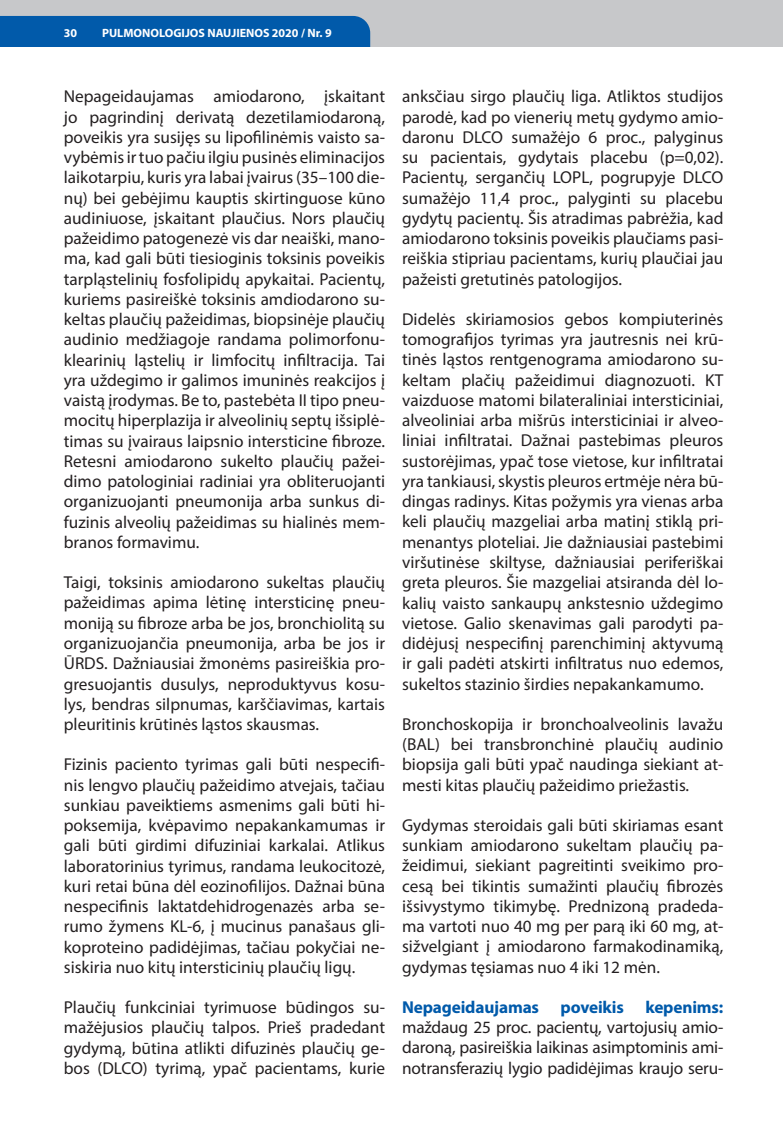
<style>
.page{position:relative;width:783px;height:1140px;background:#fff}
.page>*{position:absolute;margin:0;border:0;box-sizing:border-box;transform-origin:0 0}
.t1{font:17.25px/20.2px "Myriad Pro";color:#231f20;text-align:justify}
.t2{font:700 17.25px "Myriad Pro";letter-spacing:-.01em;color:#015aaa}
.t3{font:700 12px "Myriad Pro";color:#fff}
</style>
<div class="page">
<div style="left:0;top:0;width:782px;height:47px;background:#c7c8ca"></div>
<div style="left:0;top:16px;width:370px;height:31px;background:#015aaa"></div>
<hr style="left:782px;top:0;width:1px;height:47px;background:#c7c8ca">
<p class="t3" style="left:64px;top:25px;width:15px">30</p>
<p class="t3" style="left:102px;top:25px;width:231px">PULMONOLOGIJOS NAUJIENOS 2020 / Nr. 9</p>
<p class="t1" style="left:64px;top:86px;width:323px">Nepageidaujamas amiodarono, įskaitant jo pagrindinį derivatą dezetilamiodaroną, poveikis yra susijęs su lipofilinėmis vaisto sa&shy;vybėmis ir tuo pačiu ilgiu pusinės eliminacijos laikotarpiu, kuris yra labai įvairus (35–100 die&shy;nų) bei gebėjimu kauptis skirtinguose kūno audiniuose, įskaitant plaučius. Nors plaučių pažeidimo patogenezė vis dar neaiški, mano&shy;ma, kad gali būti tiesioginis toksinis poveikis tarpląstelinių fosfolipidų apykaitai. Pacientų, kuriems pasireiškė toksinis amdiodarono su&shy;keltas plaučių pažeidimas, biopsinėje plaučių audinio medžiagoje randama polimorfonu&shy;klearinių ląstelių ir limfocitų infiltracija. Tai yra uždegimo ir galimos imuninės reakcijos į vaistą įrodymas. Be to, pastebėta II tipo pneu&shy;mocitų hiperplazija ir alveolinių septų išsiplė&shy;timas su įvairaus laipsnio intersticine fibroze.<br>Retesni amiodarono sukelto plaučių pažei&shy;dimo patologiniai radiniai yra obliteruojanti organizuojanti pneumonija arba sunkus di&shy;fuzinis alveolių pažeidimas su hialinės mem&shy;branos formavimu.</p>
<p class="t1" style="left:64px;top:572px;width:323px">Taigi, toksinis amiodarono sukeltas plaučių pažeidimas apima lėtinę intersticinę pneu&shy;moniją su fibroze arba be jos, bronchiolitą su organizuojančia pneumonija, arba be jos ir ŪRDS. Dažniausiai žmonėms pasireiškia pro&shy;gresuojantis dusulys, neproduktyvus kosu&shy;lys, bendras silpnumas, karščiavimas, kartais pleuritinis krūtinės ląstos skausmas.</p>
<p class="t1" style="left:64px;top:754px;width:323px">Fizinis paciento tyrimas gali būti nespecifi&shy;nis lengvo plaučių pažeidimo atvejais, tačiau sunkiau paveiktiems asmenims gali būti hi&shy;poksemija, kvėpavimo nepakankamumas ir gali būti girdimi difuziniai karkalai. Atlikus laboratorinius tyrimus, randama leukocitozė, kuri retai būna dėl eozinofilijos. Dažnai būna nespecifinis laktatdehidrogenazės arba se&shy;rumo žymens KL-6, į mucinus panašaus gli&shy;koproteino padidėjimas, tačiau pokyčiai ne&shy;siskiria nuo kitų intersticinių plaučių ligų.</p>
<p class="t1" style="left:64px;top:997px;width:323px">Plaučių funkciniai tyrimuose būdingos su&shy;mažėjusios plaučių talpos. Prieš pradedant gydymą, būtina atlikti difuzinės plaučių ge&shy;bos (DLCO) tyrimą, ypač pacientams, kurie</p>
<p class="t1" style="left:402px;top:86px;width:323px">anksčiau sirgo plaučių liga. Atliktos studijos parodė, kad po vienerių metų gydymo amio&shy;daronu DLCO sumažėjo 6 proc., palyginus su pacientais, gydytais placebu (p=0,02).<br>Pacientų, sergančių LOPL, pogrupyje DLCO sumažėjo 11,4 proc., palyginti su placebu gydytų pacientų. Šis atradimas pabrėžia, kad amiodarono toksinis poveikis plaučiams pasi&shy;reiškia stipriau pacientams, kurių plaučiai jau pažeisti gretutinės patologijos.</p>
<p class="t1" style="left:402px;top:309px;width:323px">Didelės skiriamosios gebos kompiuterinės tomografijos tyrimas yra jautresnis nei krū&shy;tinės ląstos rentgenograma amiodarono su&shy;keltam plačių pažeidimui diagnozuoti. KT vaizduose matomi bilateraliniai intersticiniai, alveoliniai arba mišrūs intersticiniai ir alveo&shy;liniai infiltratai. Dažnai pastebimas pleuros sustorėjimas, ypač tose vietose, kur infiltratai yra tankiausi, skystis pleuros ertmėje nėra bū&shy;dingas radinys. Kitas požymis yra vienas arba keli plaučių mazgeliai arba matinį stiklą pri&shy;menantys ploteliai. Jie dažniausiai pastebimi viršutinėse skiltyse, dažniausiai periferiškai greta pleuros. Šie mazgeliai atsiranda dėl lo&shy;kalių vaisto sankaupų ankstesnio uždegimo vietose. Galio skenavimas gali parodyti pa&shy;didėjusį nespecifinį parenchiminį aktyvumą ir gali padėti atskirti infiltratus nuo edemos, sukeltos stazinio širdies nepakankamumo.</p>
<p class="t1" style="left:402px;top:713px;width:323px">Bronchoskopija ir bronchoalveolinis lavažu (BAL) bei transbronchinė plaučių audinio biopsija gali būti ypač naudinga siekiant at&shy;mesti kitas plaučių pažeidimo priežastis.</p>
<p class="t1" style="left:402px;top:814px;width:323px">Gydymas steroidais gali būti skiriamas esant sunkiam amiodarono sukeltam plaučių pa&shy;žeidimui, siekiant pagreitinti sveikimo pro&shy;cesą bei tikintis sumažinti plaučių fibrozės išsivystymo tikimybę. Prednizoną pradeda&shy;ma vartoti nuo 40 mg per parą iki 60 mg, at&shy;sižvelgiant į amiodarono farmakodinamiką, gydymas tęsiamas nuo 4 iki 12 mėn.</p>
<p class="t2" style="left:402px;top:995px;width:323px">Nepageidaujamas poveikis kepenims:</p>
<p class="t1" style="left:402px;top:1017px;width:323px">maždaug 25 proc. pacientų, vartojusių amio&shy;daroną, pasireiškia laikinas asimptominis ami&shy;notransferazių lygio padidėjimas kraujo seru-</p>
</div>
